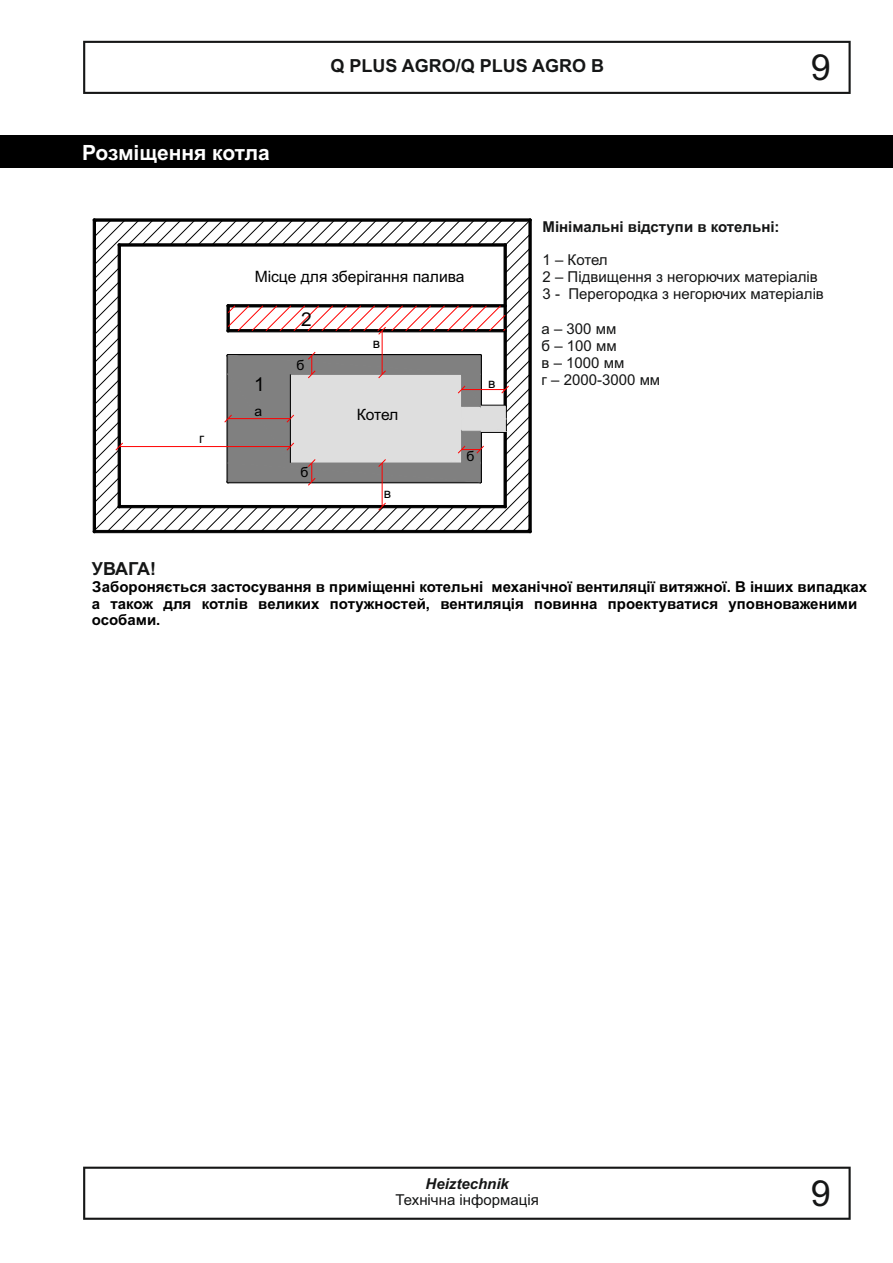
<style>
.page{position:relative;width:893px;height:1263px;background:#fff}
.page>*{position:absolute;margin:0;border:0;box-sizing:border-box;transform-origin:0 0}
.t1{font:36px "Arial";color:#151616}
.t2{font:700 21px "Arial";color:#fff}
.t3{font:19.05px "Arial";color:#000}
.t4{font:700 18px "Arial";color:#151616}
.t5{font:15.6px "Arial";color:#000}
.t6{font:700 15px/16.8px "Arial";color:#000}
.t7{font:15px/16.8px "Arial";color:#151616}
.t8{font:700 15px "Arial";color:#151616}
.t9{font:italic 700 15px "Arial";color:#151616}
.t10{font:13.95px "Arial";color:#000}
</style>
<div class="page">
<div style="left:0;top:136px;width:893px;height:32px;background:#000"></div>
<svg style="left:83px;top:1167px;width:768px;height:53px"></svg>
<svg style="left:83px;top:41px;width:768px;height:53px"></svg>
<svg style="left:93px;top:218px;width:439px;height:315px"></svg>
<h2 class="t2" style="left:82px;top:145px;width:189px">Розміщення котла</h2>
<p class="t4" style="left:330px;top:59px;width:275px">Q PLUS AGRO/Q PLUS AGRO B</p>
<h1 class="t1" style="left:811px;top:54px;width:22px">9</h1>
<p class="t10" style="left:199px;top:433px;width:7px">г</p>
<p class="t5" style="left:255px;top:270px;width:211px">Місце для зберігання палива</p>
<p class="t3" style="left:254px;top:377px;width:12px">1</p>
<p class="t10" style="left:254px;top:406px;width:9px">а</p>
<p class="t3" style="left:301px;top:312px;width:12px">2</p>
<p class="t10" style="left:297px;top:359px;width:9px">б</p>
<p class="t10" style="left:300px;top:467px;width:9px">б</p>
<p class="t10" style="left:373px;top:337px;width:9px">в</p>
<p class="t5" style="left:357px;top:409px;width:43px">Котел</p>
<p class="t10" style="left:384px;top:488px;width:9px">в</p>
<p class="t10" style="left:466px;top:451px;width:9px">б</p>
<p class="t10" style="left:488px;top:378px;width:9px">в</p>
<p class="t8" style="left:543px;top:221px;width:238px">Мінімальні відступи в котельні:</p>
<p class="t7" style="left:543px;top:253px;width:283px">1 – Котел<br>2 – Підвищення з негорючих матеріалів<br>3 - Перегородка з негорючих матеріалів</p>
<p class="t7" style="left:542px;top:322px;width:120px">а – 300 мм<br>б – 100 мм<br>в – 1000 мм<br>г – 2000-3000 мм</p>
<p class="t4" style="left:92px;top:561px;width:66px">УВАГА!</p>
<p class="t6" style="left:92px;top:580px;width:777px">Забороняється застосування в приміщенні котельні механічної вентиляції витяжної. В інших випадках а також для котлів великих потужностей, вентиляція повинна проектуватися уповноваженими особами.</p>
<p class="t9" style="left:426px;top:1178px;width:85px">Heiztechnik</p>
<p class="t7" style="left:395px;top:1193px;width:145px">Технічна інформація</p>
<h1 class="t1" style="left:811px;top:1180px;width:22px">9</h1>
</div>
